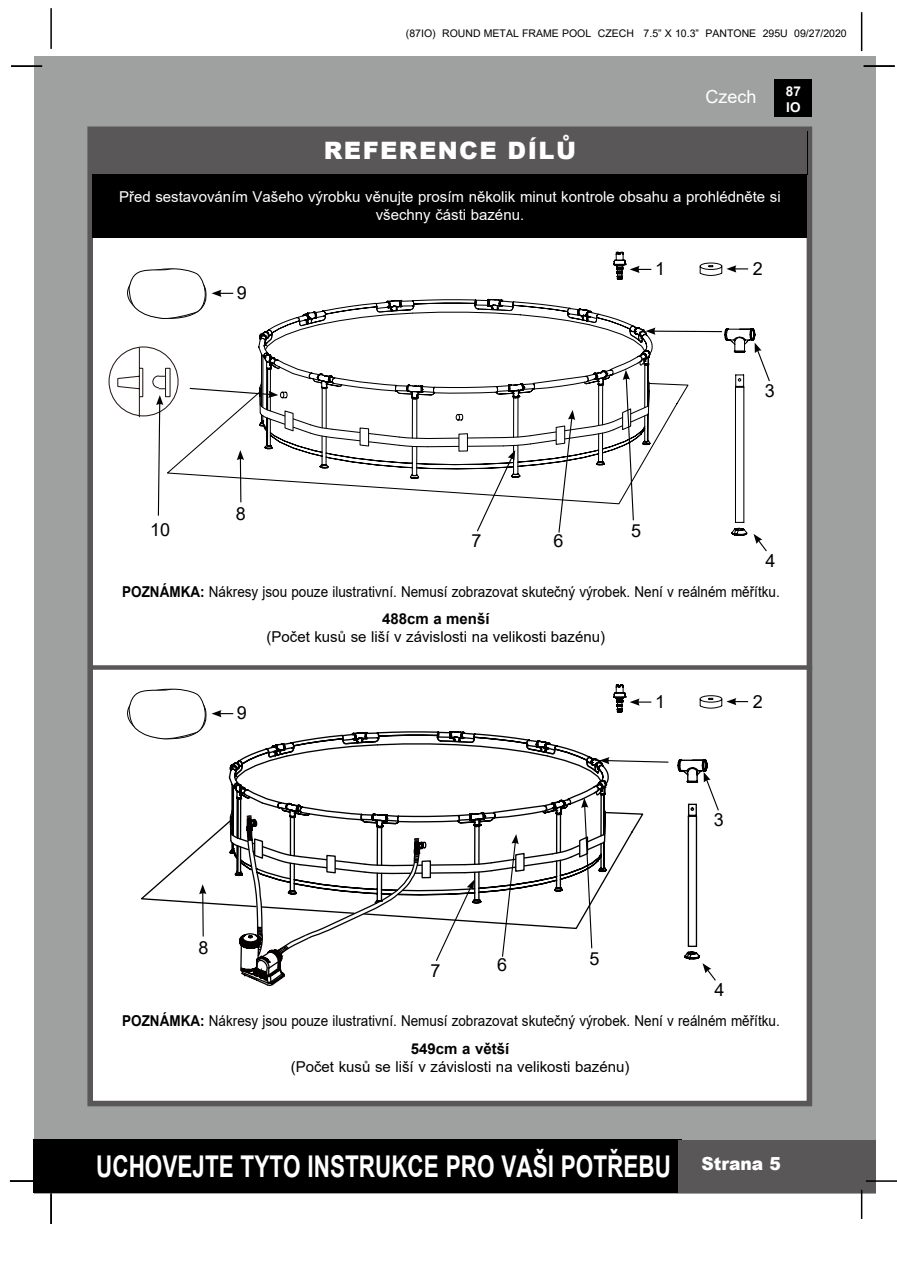
<style>
.page{position:relative;width:897px;height:1264px;background:#fff}
.page>*{position:absolute;margin:0;border:0;box-sizing:border-box;transform-origin:0 0}
.t1{font:700 30px "Arial";color:#fff;scale:.75 1}
.t2{font:900 24px "Arial";letter-spacing:.06em;color:#fff}
.t3{font:18px "Arial";color:#000}
.t4{font:900 18px "Arial";color:#fff;scale:.95 1}
.t5{font:18px "Arial";color:#fff}
.t6{font:15px "Arial";color:#000;scale:.9 1}
.t7{font:15px/18px "Arial";color:#fff;text-align:center}
.t8{font:15px "Arial";color:#000}
.t9{font:700 15px "Arial";color:#000}
.t10{font:700 13.5px/16.2px "Arial";color:#fff}
.t11{font:10.5px "Arial";color:#000}
.s1{font-weight:700}
</style>
<div class="page">
<div style="left:34px;top:56px;width:841px;height:1137px;background:#9fa0a0"></div>
<div style="left:774px;top:79px;width:38px;height:38px;background:#000"></div>
<hr style="left:50px;top:8px;width:2px;height:41px;background:#000">
<hr style="left:860px;top:12px;width:2px;height:39px;background:#000">
<div style="left:33px;top:1140px;width:648px;height:53px;background:#000"></div>
<div style="left:678px;top:1140px;width:197px;height:53px;background:#595757"></div>
<hr style="left:865px;top:1180px;width:31px;height:1px;background:#000">
<hr style="left:860px;top:1189px;width:2px;height:30px;background:#000">
<div style="left:87px;top:126px;width:725px;height:980px;background:#fff;border:6px solid #595757"></div>
<hr style="left:863px;top:65px;width:31px;height:2px;background:#000">
<hr style="left:50px;top:1193px;width:2px;height:31px;background:#000">
<hr style="left:10px;top:1180px;width:31px;height:1px;background:#000">
<hr style="left:11px;top:65px;width:31px;height:2px;background:#000">
<div style="left:92px;top:131px;width:715px;height:44px;background:#595757"></div>
<div style="left:92px;top:174px;width:715px;height:64px;background:#000"></div>
<div style="left:89px;top:665px;width:723px;height:5px;background:#595757"></div>
<svg style="left:108px;top:251px;width:662px;height:301px"></svg>
<svg style="left:677px;top:759px;width:30px;height:201px"></svg>
<svg style="left:699px;top:695px;width:49px;height:14px"></svg>
<svg style="left:703px;top:772px;width:16px;height:40px"></svg>
<svg style="left:702px;top:963px;width:14px;height:18px"></svg>
<svg style="left:127px;top:684px;width:542px;height:302px"></svg>
<p class="t11" style="left:406px;top:26px;width:442px">(87IO) ROUND METAL FRAME POOL CZECH 7.5” X 10.3” PANTONE 295U 09/27/2020</p>
<p class="t5" style="left:705px;top:84px;width:53px">Czech</p>
<p class="t10" style="left:785px;top:83px;width:17px">87<br>IO</p>
<h2 class="t2" style="left:324px;top:133px;width:250px">REFERENCE DÍLŮ</h2>
<p class="t7" style="left:119px;top:187px;width:663px">Před sestavováním Vašeho výrobku věnujte prosím několik minut kontrole obsahu a prohlédněte si všechny části bazénu.</p>
<p class="t3" style="left:237px;top:280px;width:12px">9</p>
<p class="t3" style="left:150px;top:517px;width:22px">10</p>
<p class="t3" style="left:236px;top:501px;width:12px">8</p>
<p class="t3" style="left:471px;top:528px;width:12px">7</p>
<p class="t3" style="left:553px;top:528px;width:12px">6</p>
<p class="t3" style="left:655px;top:256px;width:12px">1</p>
<p class="t3" style="left:752px;top:256px;width:12px">2</p>
<p class="t3" style="left:764px;top:378px;width:12px">3</p>
<p class="t3" style="left:631px;top:518px;width:12px">5</p>
<p class="t3" style="left:765px;top:548px;width:12px">4</p>
<p class="t6" style="left:122px;top:581px;width:732px"><span class="s1">POZNÁMKA:</span> Nákresy jsou pouze ilustrativní. Nemusí zobrazovat skutečný výrobek. Není v reálném měřítku.</p>
<p class="t9" style="left:382px;top:608px;width:109px">488cm a menší</p>
<p class="t8" style="left:266px;top:627px;width:340px">(Počet kusů se liší v závislosti na velikosti bazénu)</p>
<p class="t3" style="left:237px;top:700px;width:12px">9</p>
<p class="t3" style="left:198px;top:935px;width:12px">8</p>
<p class="t3" style="left:430px;top:958px;width:12px">7</p>
<p class="t3" style="left:497px;top:952px;width:12px">6</p>
<p class="t3" style="left:589px;top:946px;width:12px">5</p>
<p class="t3" style="left:655px;top:689px;width:12px">1</p>
<p class="t3" style="left:752px;top:689px;width:12px">2</p>
<p class="t3" style="left:713px;top:807px;width:12px">3</p>
<p class="t3" style="left:714px;top:977px;width:12px">4</p>
<p class="t6" style="left:122px;top:1011px;width:732px"><span class="s1">POZNÁMKA:</span> Nákresy jsou pouze ilustrativní. Nemusí zobrazovat skutečný výrobek. Není v reálném měřítku.</p>
<p class="t9" style="left:411px;top:1037px;width:100px">549cm a větší</p>
<p class="t8" style="left:291px;top:1056px;width:340px">(Počet kusů se liší v závislosti na velikosti bazénu)</p>
<h1 class="t1" style="left:96px;top:1145px;width:767px">UCHOVEJTE TYTO INSTRUKCE PRO VAŠI POTŘEBU</h1>
<p class="t4" style="left:701px;top:1150px;width:85px">Strana 5</p>
</div>
